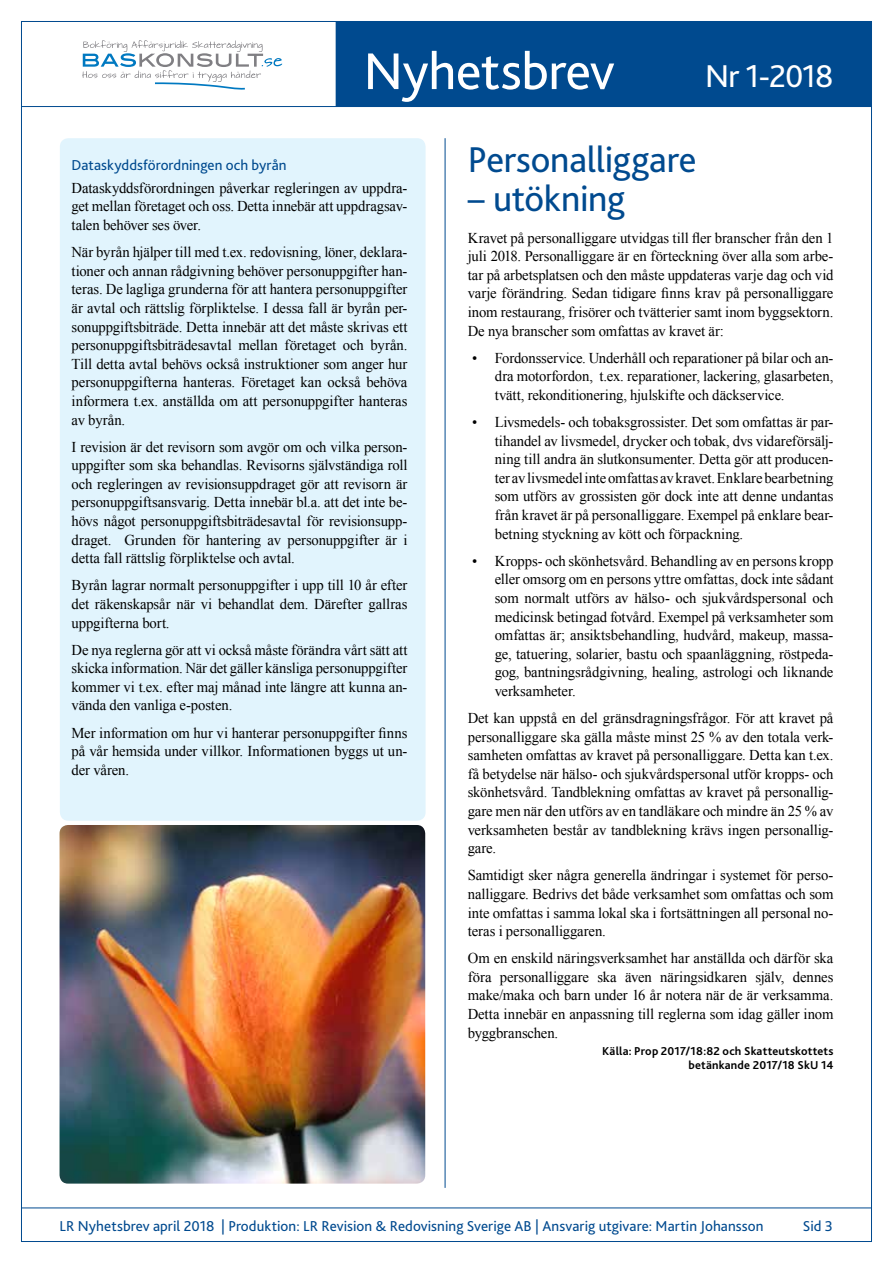
<style>
.page{position:relative;width:893px;height:1263px;background:#fff}
.page>*{position:absolute;margin:0;border:0;box-sizing:border-box;transform-origin:0 0}
.t1{font:54px "Bliss 2";letter-spacing:-.01em;color:#fff}
.t2{font:37.5px "Bliss 2";letter-spacing:-.01em;color:#004a8f}
.t3{font:33px "Bliss 2";letter-spacing:-.035em;color:#fff}
.t4{font:15px/18.6px "Times New Roman";letter-spacing:-.005em;color:#000;text-align:justify}
.t5{font:15px "Bliss 2";letter-spacing:.005em;color:#004a8f}
.t6{font:700 12px/13.5px "Bliss 2";letter-spacing:.015em;color:#000;text-align:right}
</style>
<div class="page">
<hr style="left:21px;top:106px;width:851px;height:1px;background:#004a8f">
<div style="left:336px;top:21px;width:536px;height:85px;background:#004a8f"></div>
<hr style="left:21px;top:1208px;width:851px;height:1px;background:#004a8f">
<div style="left:60px;top:138px;width:366px;height:683px;background:#e1f4fd;border-radius:9px"></div>
<hr style="left:445px;top:138px;width:1px;height:1050px;background:#004a8f">
<img style="left:60px;top:825px;width:365px;height:358px">
<svg style="left:82px;top:40px;width:200px;height:49px"></svg>
<h1 class="t1" style="left:364px;top:38px;width:253px">Nyhetsbrev</h1>
<h3 class="t3" style="left:705px;top:55px;width:130px">Nr 1-2018</h3>
<p class="t5" style="left:72px;top:155px;width:217px">Dataskyddsförordningen och byrån</p>
<p class="t4" style="left:72px;top:178px;width:337px">Dataskyddsförordningen påverkar regleringen av uppdra&shy;get mellan företaget och oss. Detta innebär att uppdragsav&shy;talen behöver ses över.</p>
<p class="t4" style="left:72px;top:243px;width:337px">När byrån hjälper till med t.ex. redovisning, löner, deklara&shy;tioner och annan rådgivning behöver personuppgifter han&shy;teras. De lagliga grunderna för att hantera personuppgifter är avtal och rättslig förpliktelse. I dessa fall är byrån per&shy;sonuppgiftsbiträde. Detta innebär att det måste skrivas ett personuppgiftsbiträdesavtal mellan företaget och byrån.<br>Till detta avtal behövs också instruktioner som anger hur personuppgifterna hanteras. Företaget kan också behöva informera t.ex. anställda om att personuppgifter hanteras av byrån.</p>
<p class="t4" style="left:72px;top:437px;width:337px">I revision är det revisorn som avgör om och vilka person&shy;uppgifter som ska behandlas. Revisorns självständiga roll och regleringen av revisionsuppdraget gör att revisorn är personuppgiftsansvarig. Detta innebär bl.a. att det inte be&shy;hövs något personuppgiftsbiträdesavtal för revisionsupp&shy;draget. Grunden för hantering av personuppgifter är i detta fall rättslig förpliktelse och avtal.</p>
<p class="t4" style="left:72px;top:576px;width:337px">Byrån lagrar normalt personuppgifter i upp till 10 år efter det räkenskapsår när vi behandlat dem. Därefter gallras uppgifterna bort.</p>
<p class="t4" style="left:72px;top:640px;width:337px">De nya reglerna gör att vi också måste förändra vårt sätt att skicka information. När det gäller känsliga personuppgifter kommer vi t.ex. efter maj månad inte längre att kunna an&shy;vända den vanliga e-posten.</p>
<p class="t4" style="left:72px;top:723px;width:337px">Mer information om hur vi hanterar personuppgifter finns på vår hemsida under villkor. Informationen byggs ut un&shy;der våren.</p>
<h2 class="t2" style="left:468px;top:136px;width:230px">Personalliggare</h2>
<h2 class="t2" style="left:468px;top:175px;width:159px">– utökning</h2>
<p class="t4" style="left:468px;top:228px;width:367px">Kravet på personalliggare utvidgas till fler branscher från den 1 juli 2018. Personalliggare är en förteckning över alla som arbe&shy;tar på arbetsplatsen och den måste uppdateras varje dag och vid varje förändring. Sedan tidigare finns krav på personalliggare inom restaurang, frisörer och tvätterier samt inom byggsektorn.<br>De nya branscher som omfattas av kravet är:</p>
<p class="t4" style="left:495px;top:348px;width:340px;text-indent:-23px">• Fordonsservice. Underhåll och reparationer på bilar och an&shy;dra motorfordon, t.ex. reparationer, lackering, glasarbeten, tvätt, rekonditionering, hjulskifte och däckservice.</p>
<p class="t4" style="left:495px;top:412px;width:340px;text-indent:-23px">• Livsmedels- och tobaksgrossister. Det som omfattas är par&shy;tihandel av livsmedel, drycker och tobak, dvs vidareförsälj&shy;ning till andra än slutkonsumenter. Detta gör att producen&shy;ter av livsmedel inte omfattas av kravet. Enklare bearbetning som utförs av grossisten gör dock inte att denne undantas från kravet är på personalliggare. Exempel på enklare bear&shy;betning styckning av kött och förpackning.</p>
<p class="t4" style="left:495px;top:551px;width:340px;text-indent:-23px">• Kropps- och skönhetsvård. Behandling av en persons kropp eller omsorg om en persons yttre omfattas, dock inte sådant som normalt utförs av hälso- och sjukvårdspersonal och medicinsk betingad fotvård. Exempel på verksamheter som omfattas är; ansiktsbehandling, hudvård, makeup, massa&shy;ge, tatuering, solarier, bastu och spaanläggning, röstpeda&shy;gog, bantningsrådgivning, healing, astrologi och liknande verksamheter.</p>
<p class="t4" style="left:468px;top:708px;width:367px">Det kan uppstå en del gränsdragningsfrågor. För att kravet på personalliggare ska gälla måste minst 25 % av den totala verk&shy;samheten omfattas av kravet på personalliggare. Detta kan t.ex. få betydelse när hälso- och sjukvårdspersonal utför kropps- och skönhetsvård. Tandblekning omfattas av kravet på personallig&shy;gare men när den utförs av en tandläkare och mindre än 25 % av verksamheten består av tandblekning krävs ingen personallig&shy;gare.</p>
<p class="t4" style="left:468px;top:866px;width:367px">Samtidigt sker några generella ändringar i systemet för perso&shy;nalliggare. Bedrivs det både verksamhet som omfattas och som inte omfattas i samma lokal ska i fortsättningen all personal no&shy;teras i personalliggaren.</p>
<p class="t4" style="left:468px;top:949px;width:367px">Om en enskild näringsverksamhet har anställda och därför ska föra personalliggare ska även näringsidkaren själv, dennes make/maka och barn under 16 år notera när de är verksamma.<br>Detta innebär en anpassning till reglerna som idag gäller inom byggbranschen.</p>
<p class="t6" style="left:602px;top:1044px;width:233px">Källa: Prop 2017/18:82 och Skatteutskottets betänkande 2017/18 SkU 14</p>
<p class="t5" style="left:60px;top:1217px;width:706px">LR Nyhetsbrev april 2018 | Produktion: LR Revision &amp; Redovisning Sverige AB | Ansvarig utgivare: Martin Johansson</p>
<p class="t5" style="left:803px;top:1217px;width:32px">Sid 3</p>
</div>
